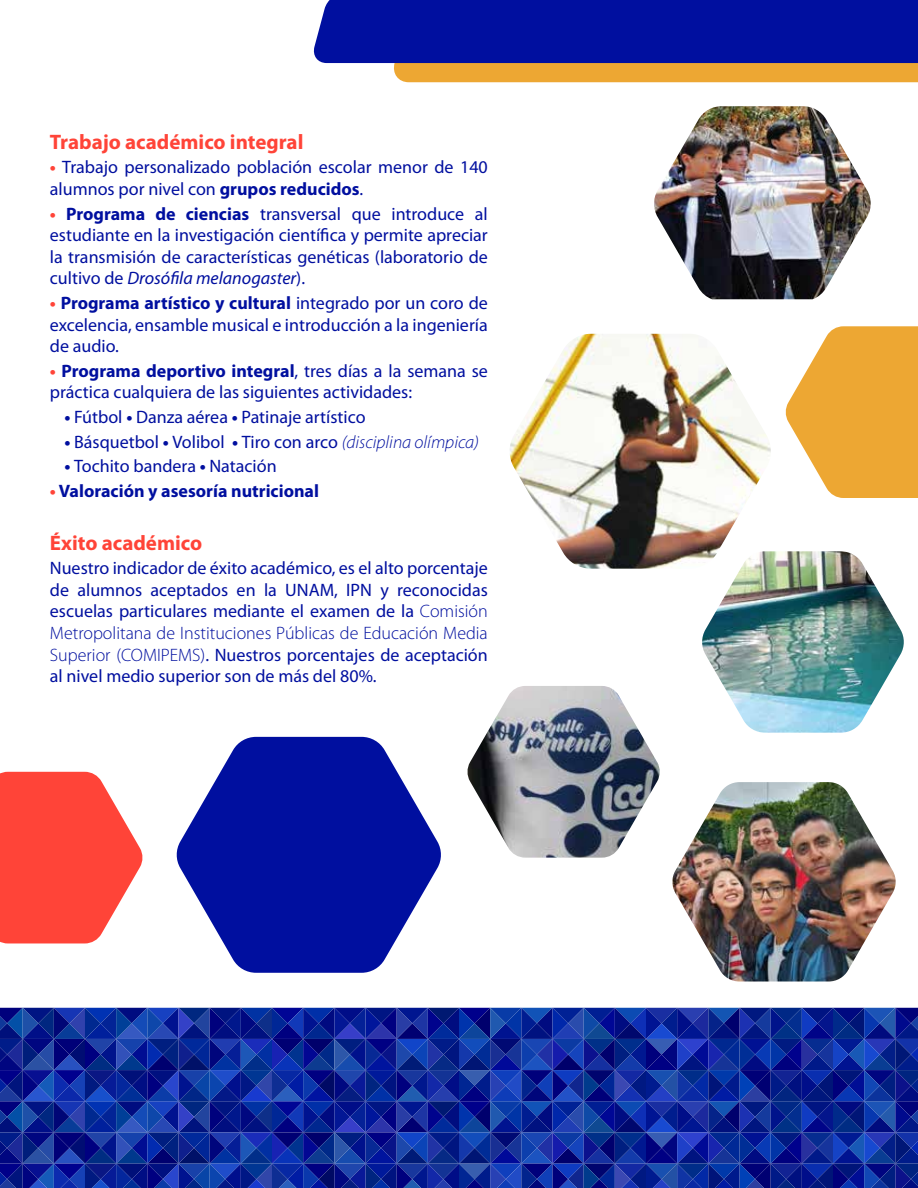
<style>
.page{position:relative;width:918px;height:1188px;background:#fff}
.page>*{position:absolute;margin:0;border:0;box-sizing:border-box;transform-origin:0 0}
.t1{font:700 21px "Myriad Pro";color:#ff4438}
.t2{font:18px/21.6px "Myriad Pro";color:#000f9f;text-align:justify}
.t3{font:700 18px "Myriad Pro";color:#000f9f}
.s1{font-weight:700;color:#ff4438}
.s2{font-weight:700}
.s3{font-style:italic}
.s4{font-weight:300;font-style:italic}
.s5{color:#ff4438}
.s6{font-weight:300}
</style>
<div class="page">
<svg style="left:313px;top:0;width:605px;height:82px;background:#39368d"></svg>
<img style="left:654px;top:106px;width:217px;height:193px">
<img style="left:510px;top:334px;width:261px;height:235px">
<img style="left:701px;top:551px;width:203px;height:182px">
<svg style="left:0;top:1008px;width:918px;height:180px;background:#0f2a98"></svg>
<svg style="left:785px;top:326px;width:133px;height:172px"></svg>
<svg style="left:0;top:772px;width:143px;height:171px"></svg>
<svg style="left:176px;top:737px;width:265px;height:236px;fill:#000f9f"></svg>
<img style="left:467px;top:686px;width:193px;height:172px">
<img style="left:672px;top:782px;width:224px;height:200px">
<p class="t1" style="left:50px;top:130px;width:255px">Trabajo académico integral</p>
<p class="t2" style="left:50px;top:157px;width:439px"><span class="s1">•</span> Trabajo personalizado población escolar menor de 140 alumnos por nivel con <span class="s2">grupos reducidos</span>.</p>
<p class="t2" style="left:50px;top:203px;width:439px"><span class="s1">•</span> <span class="s2">Programa de ciencias</span> transversal que introduce al estudiante en la investigación científica y permite apreciar la transmisión de características genéticas (laboratorio de cultivo de <span class="s3">Drosófila melanogaster</span>).</p>
<p class="t2" style="left:50px;top:292px;width:439px"><span class="s1">•</span> <span class="s2">Programa artístico y cultural</span> integrado por un coro de excelencia, ensamble musical e introducción a la ingeniería de audio.</p>
<p class="t2" style="left:50px;top:360px;width:439px"><span class="s1">•</span> <span class="s2">Programa deportivo integral</span>, tres días a la semana se práctica cualquiera de las siguientes actividades:</p>
<p class="t2" style="left:64px;top:406px;width:303px"><span class="s2">•</span> Fútbol <span class="s2">•</span> Danza aérea <span class="s2">•</span> Patinaje artístico</p>
<p class="t2" style="left:64px;top:431px;width:416px"><span class="s2">•</span> Básquetbol <span class="s2">•</span> Volibol <span class="s2">•</span> Tiro con arco <span class="s4">(disciplina olímpica)</span></p>
<p class="t2" style="left:64px;top:456px;width:214px"><span class="s2">•</span> Tochito bandera <span class="s2">•</span> Natación</p>
<p class="t3" style="left:50px;top:481px;width:271px"><span class="s5">•</span> Valoración y asesoría nutricional</p>
<p class="t1" style="left:50px;top:531px;width:154px">Éxito académico</p>
<p class="t2" style="left:50px;top:558px;width:439px">Nuestro indicador de éxito académico, es el alto porcentaje de alumnos aceptados en la UNAM, IPN y reconocidas escuelas particulares mediante el examen de la <span class="s6">Comisión Metropolitana de Instituciones Públicas de Educación Media Superior (COMIPEMS)</span>. Nuestros porcentajes de aceptación al nivel medio superior son de más del 80%.</p>
</div>
